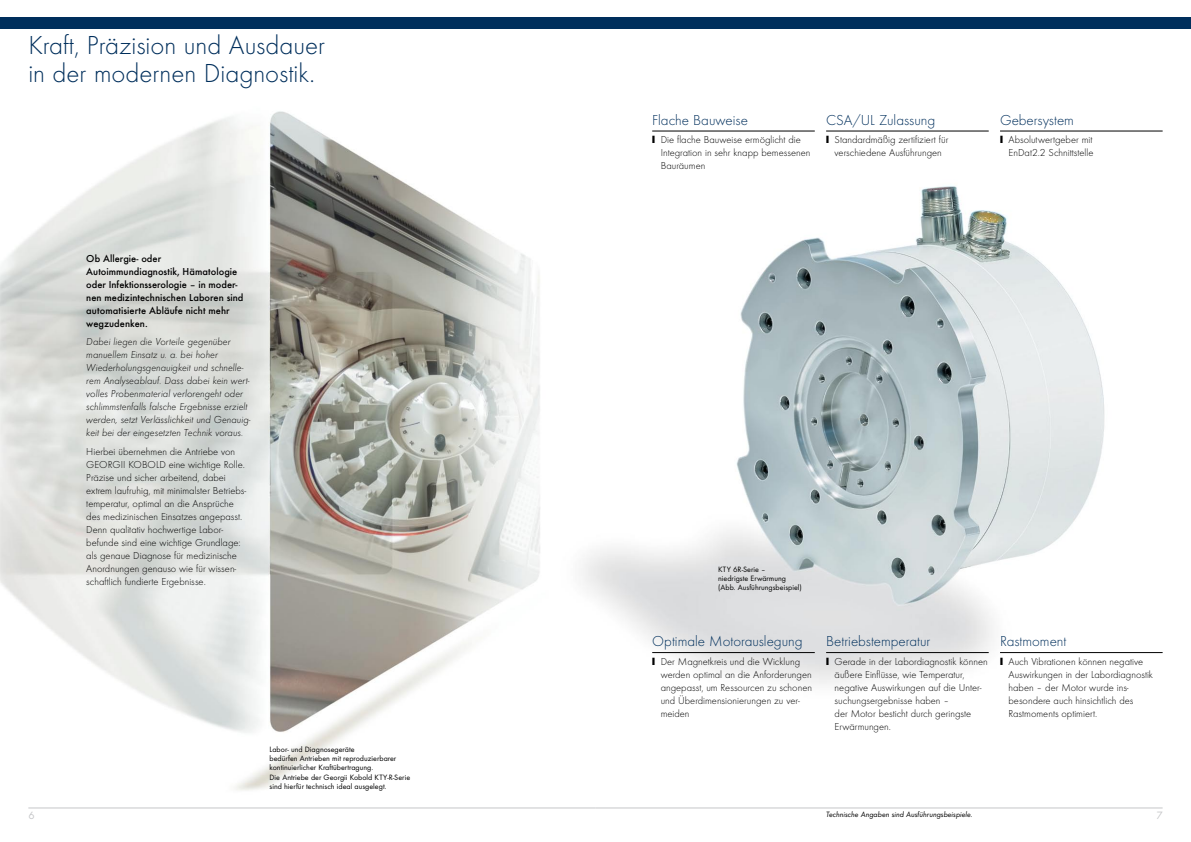
<style>
.page{position:relative;width:1191px;height:842px;background:#fff}
.page>*{position:absolute;margin:0;border:0;box-sizing:border-box;transform-origin:0 0}
.t1{font:300 27px/28px "Function";color:#002f5c}
.t2{font:300 15px "Function";color:#002f5c}
.t3{font:11px "Function";color:#c5c6c8}
.t4{font:300 10.5px/13px "Function";color:#000}
.t5{font:italic 300 10.5px/13px "Function";color:#000}
.t6{font:500 10.5px/13px "Function";color:#000}
.t7{font:8px/9.2px "Function";color:#000}
.t8{font:italic 8px "Function";color:#000}
</style>
<div class="page">
<img style="left:0;top:28px;width:558px;height:781px">
<img style="left:551px;top:149px;width:565px;height:558px">
<div style="left:595px;top:17px;width:596px;height:11px;background:#002f5c"></div>
<hr style="left:595px;top:807px;width:567px;height:1px;background:#c5c6c8">
<div style="left:0;top:17px;width:595px;height:11px;background:#002f5c"></div>
<hr style="left:28px;top:807px;width:567px;height:1px;background:#c5c6c8">
<hr style="left:826px;top:652px;width:162px;height:1px;background:#000">
<hr style="left:1000px;top:652px;width:162px;height:1px;background:#000">
<hr style="left:652px;top:652px;width:162px;height:1px;background:#000">
<hr style="left:652px;top:131px;width:162px;height:1px;background:#000">
<hr style="left:1000px;top:131px;width:162px;height:1px;background:#000">
<hr style="left:826px;top:131px;width:162px;height:1px;background:#000">
<h1 class="t1" style="left:28px;top:32px;width:298px">Kraft, Präzision und Ausdauer in der modernen Diagnostik.</h1>
<p class="t6" style="left:86px;top:251px;width:159px">Ob Allergie- oder<br>Autoimmundiagnostik, Hämatologie oder Infektionsserologie – in moder&shy;nen medizintechnischen Laboren sind automatisierte Abläufe nicht mehr wegzudenken.</p>
<p class="t5" style="left:86px;top:335px;width:166px">Dabei liegen die Vorteile gegenüber manuellem Einsatz u. a. bei hoher Wiederholungsgenauigkeit und schnelle&shy;rem Analyseablauf. Dass dabei kein wert&shy;volles Probenmaterial verlorengeht oder schlimmstenfalls falsche Ergebnisse erzielt werden, setzt Verlässlichkeit und Genauig&shy;keit bei der eingesetzten Technik voraus.</p>
<p class="t4" style="left:86px;top:445px;width:161px">Hierbei übernehmen die Antriebe von GEORGII KOBOLD eine wichtige Rolle.<br>Präzise und sicher arbeitend, dabei extrem laufruhig, mit minimalster Betriebs&shy;temperatur, optimal an die Ansprüche des medizinischen Einsatzes angepasst.<br>Denn qualitativ hochwertige Labor&shy;befunde sind eine wichtige Grundlage: als genaue Diagnose für medizinische Anordnungen genauso wie für wissen&shy;schaftlich fundierte Ergebnisse.</p>
<p class="t7" style="left:269px;top:745px;width:142px">Labor- und Diagnosegeräte<br>bedürfen Antrieben mit reproduzierbarer kontinuierlicher Kraftübertragung.<br>Die Antriebe der Georgii Kobold KTY-R-Serie sind hierfür technisch ideal ausgelegt.</p>
<h2 class="t2" style="left:652px;top:112px;width:97px">Flache Bauweise</h2>
<p class="t4" style="left:660px;top:134px;width:151px;text-indent:-9px">❙ Die flache Bauweise ermöglicht die<br>Integration in sehr knapp bemessenen<br>Bauräumen</p>
<h2 class="t2" style="left:826px;top:112px;width:111px">CSA/UL Zulassung</h2>
<p class="t4" style="left:826px;top:134px;width:124px;text-align:center">❙ Standardmäßig zertifiziert für verschiedene Ausführungen</p>
<h2 class="t2" style="left:1000px;top:112px;width:75px">Gebersystem</h2>
<p class="t4" style="left:1000px;top:134px;width:95px;text-align:right">❙ Absolutwertgeber mit<br>EnDat2.2 Schnittstelle</p>
<p class="t7" style="left:718px;top:564px;width:85px">KTY 6R-Serie –<br>niedrigste Erwärmung (Abb. Ausführungsbeispiel)</p>
<h2 class="t2" style="left:652px;top:633px;width:152px">Optimale Motorauslegung</h2>
<p class="t4" style="left:660px;top:655px;width:153px;text-indent:-9px">❙ Der Magnetkreis und die Wicklung werden optimal an die Anforderungen angepasst, um Ressourcen zu schonen und Überdimensionierungen zu ver&shy;meiden</p>
<h2 class="t2" style="left:826px;top:633px;width:106px">Betriebstemperatur</h2>
<p class="t4" style="left:834px;top:655px;width:154px;text-indent:-9px">❙ Gerade in der Labordiagnostik können äußere Einflüsse, wie Temperatur, negative Auswirkungen auf die Unter&shy;suchungsergebnisse haben –<br>der Motor besticht durch geringste<br>Erwärmungen.</p>
<h2 class="t2" style="left:1000px;top:633px;width:68px">Rastmoment</h2>
<p class="t4" style="left:1008px;top:655px;width:146px;text-indent:-9px">❙ Auch Vibrationen können negative<br>Auswirkungen in der Labordiagnostik haben – der Motor wurde ins&shy;besondere auch hinsichtlich des<br>Rastmoments optimiert.</p>
<p class="t8" style="left:826px;top:810px;width:148px">Technische Angaben sind Ausführungsbeispiele.</p>
<p class="t3" style="left:28px;top:809px;width:8px">6</p>
<p class="t3" style="left:1156px;top:809px;width:8px">7</p>
</div>
